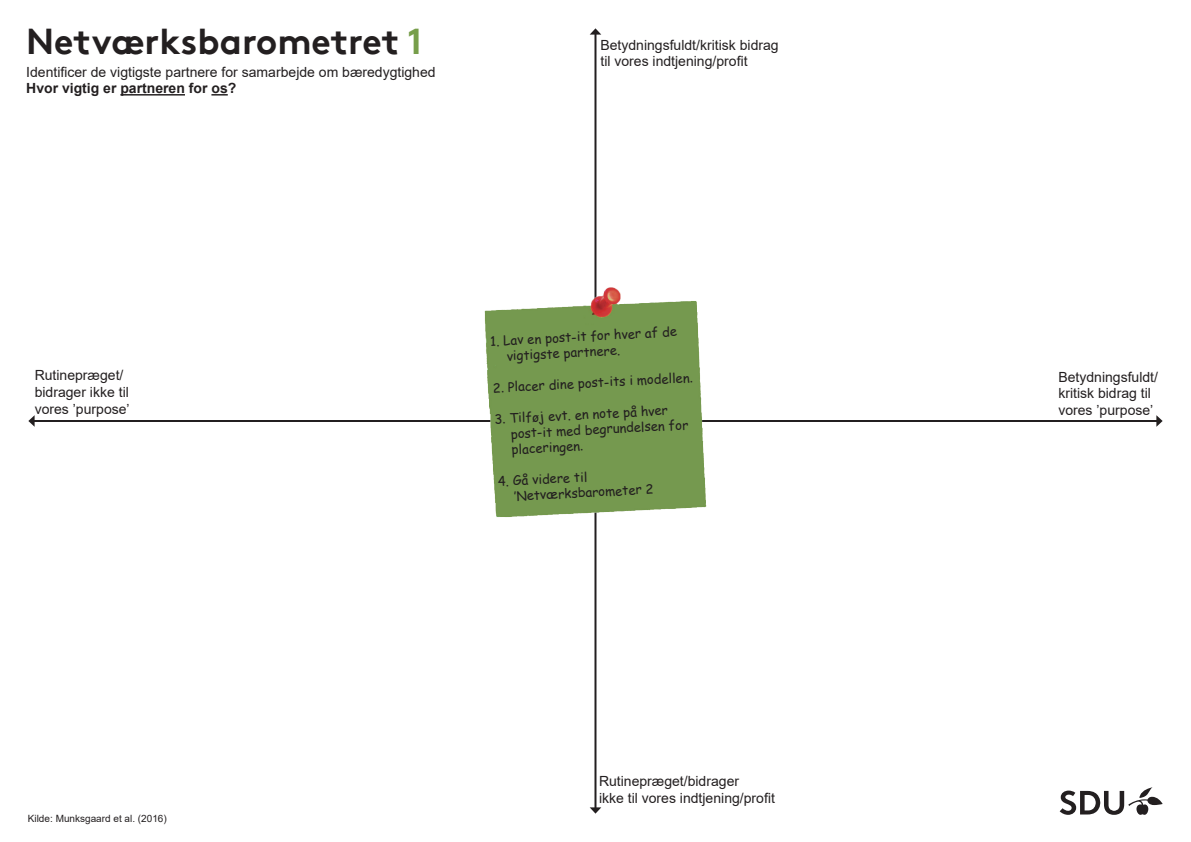
<style>
.page{position:relative;width:1191px;height:842px;background:#fff}
.page>*{position:absolute;margin:0;border:0;box-sizing:border-box;transform-origin:0 0}
.t1{font:700 36px "Brown TT";color:#231f20}
.t2{font:14px/16.8px "Arial";color:#231f20}
.t3{font:700 14px "Arial";color:#231f20}
.t4{font:13px/15.6px "Comic Sans MS";color:#231f20}
.t5{font:10px "Arial";color:#231f20}
.s1{color:#779e4a}
</style>
<div class="page">
<hr style="left:33px;top:420px;width:1125px;height:2px;background:#231f20">
<svg style="left:28px;top:415px;width:7px;height:12px"></svg>
<svg style="left:1156px;top:415px;width:6px;height:12px"></svg>
<hr style="left:594px;top:33px;width:2px;height:776px;background:#231f20">
<svg style="left:589px;top:28px;width:12px;height:7px"></svg>
<svg style="left:589px;top:807px;width:12px;height:7px"></svg>
<hr style="left:120px;top:94px;width:65px;height:2px;background:#231f20">
<svg style="left:211px;top:94px;width:17px;height:2px"></svg>
<svg style="left:1059px;top:787px;width:103px;height:28px"></svg>
<img style="left:484px;top:283px;width:223px;height:250px">
<h1 class="t1" style="left:26px;top:19px;width:398px">Netværksbarometret <span class="s1">1</span></h1>
<p class="t2" style="left:26px;top:63px;width:411px">Identificer de vigtigste partnere for samarbejde om bæredygtighed</p>
<p class="t3" style="left:26px;top:79px;width:212px">Hvor vigtig er partneren for os?</p>
<p class="t2" style="left:600px;top:36px;width:180px">Betydningsfuldt/kritisk bidrag til vores indtjening/profit</p>
<p class="t4" style="left:505px;top:332px;width:173px;text-indent:-16px;rotate:-3deg">1. Lav en post-it for hver af de vigtigste partnere.</p>
<p class="t4" style="left:492px;top:380px;width:202px;rotate:-3deg">2. Placer dine post-its i modellen.</p>
<p class="t4" style="left:509px;top:410px;width:179px;text-indent:-16px;rotate:-3deg">3. Tilføj evt. en note på hver post-it med begrundelsen for placeringen.</p>
<p class="t4" style="left:513px;top:472px;width:141px;text-indent:-16px;rotate:-3deg">4. Gå videre til ’Netværksbarometer 2</p>
<p class="t2" style="left:35px;top:367px;width:96px">Rutinepræget/ bidrager ikke til vores ’purpose’</p>
<p class="t2" style="left:1058px;top:368px;width:101px">Betydningsfuldt/ kritisk bidrag til vores ’purpose’</p>
<p class="t5" style="left:28px;top:811px;width:140px">Kilde: Munksgaard et al. (2016)</p>
<p class="t2" style="left:599px;top:773px;width:177px">Rutinepræget/bidrager<br>ikke til vores indtjening/profit</p>
</div>
